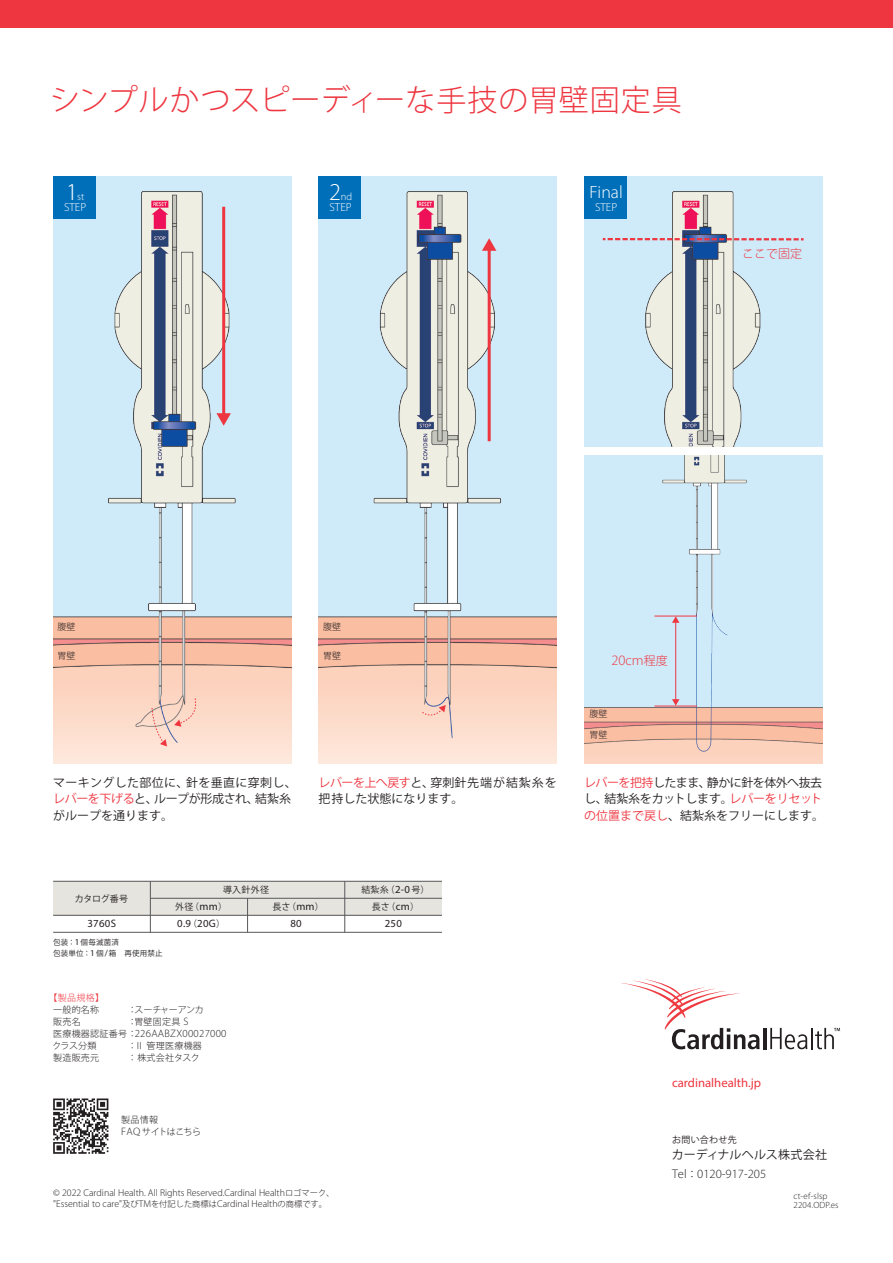
<style>
.page{position:relative;width:893px;height:1263px;background:#fff}
.page>*{position:absolute;margin:0;border:0;box-sizing:border-box;transform-origin:0 0}
.t1{font:300 30px "Koz Go Pro";letter-spacing:.015em;color:#ee3640}
.t2{font:300 24.3px "Myriad Pro";color:#fff}
.t3{font:300 17.85px "Myriad Pro";color:#fff}
.t4{font:300 14.4px "Myriad Pro";color:#ee3640}
.t5{font:12.75px "Myriad Pro";color:#ee3640}
.t6{font:300 12.6px "Myriad Pro";color:#231f20}
.t7{font:12px/16.5px "Koz Go Pro";color:#231f20}
.t8{font:300 12px "Koz Go Pro";color:#ee3640}
.t9{font:300 11.7px "Myriad Pro";color:#fff}
.t10{font:300 10.8px "Myriad Pro";letter-spacing:.025em;color:#231f20}
.t11{font:10.8px "Myriad Pro";letter-spacing:.025em;color:#231f20}
.t12{font:300 10.5px "Myriad Pro";color:#fff}
.t13{font:300 9.9px/11.2px "Myriad Pro";color:#231f20}
.t14{font:300 9px "Koz Go Pro";letter-spacing:.01em;color:#231f20}
.t15{font:9px/17.4px "Koz Go Pro";letter-spacing:.03em;color:#231f20}
.t16{font:300 9px/8.2px "Myriad Pro";letter-spacing:.015em;color:#231f20}
.t17{font:300 9px/12px "Koz Go Pro";letter-spacing:-.04em;color:#231f20}
.t18{font:300 9px "Koz Go Pro";letter-spacing:-.02em;color:#231f20}
.t19{font:300 9px "Koz Go Pro";color:#ee3640}
.t20{font:7.5px/10.5px "Koz Go Pro";letter-spacing:.03em;color:#231f20}
.s1{font-family:"Koz Go Pro";font-size:12px}
.s2{color:#ee3640}
.s3{font-family:"Myriad Pro";font-size:10.8px}
.s4{font-family:"Koz Go Pro";font-size:9px}
.s5{font-family:"Myriad Pro";font-size:9px}
.s6{font-family:"Koz Go Pro";font-size:10.5px}
.s7{font-family:"Koz Go Pro";font-size:8.25px}
</style>
<div class="page">
<div style="left:0;top:0;width:893px;height:28px;background:#ee3640"></div>
<div style="left:53px;top:881px;width:389px;height:34px;background:#e6e4df"></div>
<hr style="left:150px;top:881px;width:1px;height:51px;background:#57585a">
<hr style="left:247px;top:898px;width:1px;height:34px;background:#57585a">
<hr style="left:344px;top:881px;width:1px;height:51px;background:#57585a">
<hr style="left:53px;top:915px;width:389px;height:1px;background:#57585a">
<hr style="left:53px;top:932px;width:389px;height:1px;background:#57585a">
<hr style="left:150px;top:898px;width:292px;height:1px;background:#57585a">
<hr style="left:53px;top:881px;width:389px;height:1px;background:#57585a">
<img style="left:319px;top:176px;width:238px;height:587px">
<hr style="left:488px;top:248px;width:3px;height:193px;background:#ee3640">
<svg style="left:482px;top:238px;width:14px;height:13px"></svg>
<img style="left:584px;top:176px;width:238px;height:270px">
<div style="left:319px;top:176px;width:42px;height:43px;background:#006fba"></div>
<div style="left:584px;top:176px;width:43px;height:43px;background:#006fba"></div>
<svg style="left:422px;top:705px;width:24px;height:15px"></svg>
<img style="left:53px;top:176px;width:238px;height:587px">
<div style="left:53px;top:176px;width:43px;height:43px;background:#006fba"></div>
<svg style="left:174px;top:698px;width:24px;height:29px"></svg>
<svg style="left:151px;top:707px;width:16px;height:39px"></svg>
<hr style="left:222px;top:207px;width:3px;height:209px;background:#ee3640">
<svg style="left:216px;top:413px;width:15px;height:13px"></svg>
<img style="left:584px;top:455px;width:238px;height:308px">
<svg style="left:603px;top:238px;width:201px;height:2px"></svg>
<hr style="left:654px;top:616px;width:43px;height:1px;background:#ee3640">
<hr style="left:654px;top:706px;width:43px;height:1px;background:#ee3640">
<hr style="left:675px;top:622px;width:1px;height:78px;background:#ee3640">
<svg style="left:672px;top:616px;width:7px;height:7px"></svg>
<svg style="left:672px;top:699px;width:7px;height:7px"></svg>
<svg style="left:53px;top:1098px;width:55px;height:56px"></svg>
<hr style="left:763px;top:1028px;width:3px;height:21px;background:#231f20">
<hr style="left:811px;top:1028px;width:2px;height:21px;background:#231f20">
<svg style="left:621px;top:979px;width:139px;height:70px"></svg>
<svg style="left:770px;top:1028px;width:37px;height:21px"></svg>
<svg style="left:815px;top:1028px;width:25px;height:21px"></svg>
<h1 class="t1" style="left:50px;top:81px;width:633px">シンプルかつスピーディーな手技の胃壁固定具</h1>
<h2 class="t2" style="left:66px;top:178px;width:13px">1</h2>
<p class="t12" style="left:77px;top:190px;width:9px">st</p>
<h2 class="t2" style="left:329px;top:178px;width:13px">2</h2>
<p class="t12" style="left:341px;top:190px;width:13px">nd</p>
<h3 class="t3" style="left:589px;top:182px;width:35px">Final</h3>
<p class="t9" style="left:64px;top:201px;width:24px">STEP</p>
<p class="t9" style="left:330px;top:201px;width:24px">STEP</p>
<p class="t9" style="left:595px;top:201px;width:24px">STEP</p>
<p class="t8" style="left:742px;top:246px;width:61px">ここで固定</p>
<p class="t14" style="left:58px;top:620px;width:19px">腹壁</p>
<p class="t14" style="left:58px;top:650px;width:19px">胃壁</p>
<p class="t14" style="left:323px;top:620px;width:19px">腹壁</p>
<p class="t14" style="left:323px;top:650px;width:19px">胃壁</p>
<p class="t4" style="left:611px;top:652px;width:58px">20cm<span class="s1">程度</span></p>
<p class="t14" style="left:589px;top:708px;width:19px">腹壁</p>
<p class="t14" style="left:589px;top:729px;width:19px">胃壁</p>
<p class="t7" style="left:53px;top:774px;width:245px">マーキングした部位に、針を垂直に穿刺し、<span class="s2">レバーを下げる</span>と、ループが形成され、結紮糸がループを通ります。</p>
<p class="t7" style="left:319px;top:774px;width:240px"><span class="s2">レバーを上へ戻す</span>と、穿刺針先端が結紮糸を把持した状態になります。</p>
<p class="t7" style="left:584px;top:774px;width:242px"><span class="s2">レバーを把持</span>したまま、静かに針を体外へ抜去し、結紮糸をカットします。<span class="s2">レバーをリセットの位置まで戻し</span>、結紮糸をフリーにします。</p>
<p class="t15" style="left:361px;top:881px;width:70px">結紮糸（<span class="s3">2-0</span>号）</p>
<p class="t15" style="left:75px;top:890px;width:55px">カタログ番号</p>
<p class="t15" style="left:175px;top:881px;width:96px;text-indent:48px">導入針外径外径（<span class="s3">mm</span>）</p>
<p class="t15" style="left:273px;top:898px;width:53px">長さ（<span class="s3">mm</span>）</p>
<p class="t15" style="left:372px;top:898px;width:49px">長さ（<span class="s3">cm</span>）</p>
<p class="t11" style="left:87px;top:917px;width:30px">3760S</p>
<p class="t11" style="left:177px;top:917px;width:49px">0.9<span class="s4">（</span>20G<span class="s4">）</span></p>
<p class="t11" style="left:290px;top:917px;width:13px">80</p>
<p class="t11" style="left:385px;top:917px;width:19px">250</p>
<p class="t20" style="left:53px;top:937px;width:111px">包装：<span class="s5">1</span>個毎滅菌済<br>包装単位：<span class="s5">1</span>個<span class="s5">/</span>箱　再使用禁止</p>
<p class="t19" style="left:49px;top:992px;width:57px">【製品規格】</p>
<p class="t14" style="left:53px;top:1004px;width:48px">一般的名称</p>
<p class="t18" style="left:128px;top:1004px;width:78px">：スーチャーアンカ</p>
<p class="t14" style="left:53px;top:1016px;width:29px">販売名</p>
<p class="t14" style="left:128px;top:1016px;width:62px">：胃壁固定具 <span class="s3">S</span></p>
<p class="t10" style="left:53px;top:1027px;width:175px"><span class="s4">医療機器認証番号：</span>226AABZX00027000</p>
<p class="t14" style="left:53px;top:1040px;width:45px">クラス分類</p>
<p class="t14" style="left:128px;top:1040px;width:76px">：Ⅱ 管理医療機器</p>
<p class="t14" style="left:53px;top:1052px;width:48px">製造販売元</p>
<p class="t14" style="left:128px;top:1052px;width:74px">：株式会社タスク</p>
<p class="t17" style="left:121px;top:1113px;width:81px">製品情報<br><span class="s3">FAQ</span> サイトはこちら</p>
<p class="t5" style="left:672px;top:1074px;width:91px">cardinalhealth.jp</p>
<p class="t15" style="left:672px;top:1131px;width:66px">お問い合わせ先</p>
<p class="t7" style="left:672px;top:1147px;width:157px">カーディナルヘルス株式会社</p>
<p class="t6" style="left:672px;top:1166px;width:96px">Tel<span class="s6">：</span>0120-917-205</p>
<p class="t13" style="left:53px;top:1187px;width:283px">© 2022 Cardinal Health. All Rights Reserved.Cardinal Health<span class="s7">ロゴマーク、</span>"Essential to care"<span class="s7">及び</span>TM<span class="s7">を付記した商標は</span>Cardinal Health<span class="s7">の商標です。</span></p>
<p class="t16" style="left:793px;top:1192px;width:47px">ct-ef-slsp<br>2204.ODP.es</p>
</div>
